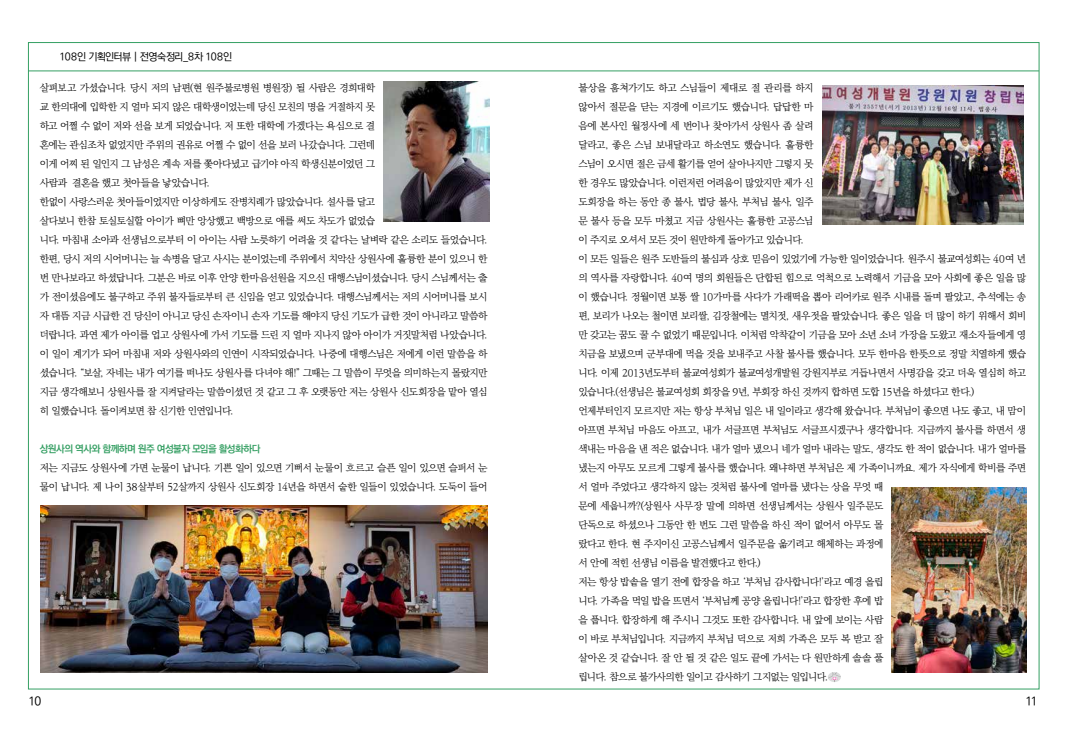
<style>
.page{position:relative;width:1066px;height:729px;background:#fff}
.page>*{position:absolute;margin:0;border:0;box-sizing:border-box;transform-origin:0 0}
.t1{font:500 12px "Ko Pub World Dotum";color:#000}
.t2{font:500 10.5px "Ko Pub World Dotum";letter-spacing:-.045em;color:#000}
.t3{font:300 10px/19px "Ko Pub World Batang";letter-spacing:-.05em;color:#000}
.t4{font:700 10px "Ko Pub World Dotum";letter-spacing:-.045em;color:#359f63}
</style>
<div class="page">
<hr style="left:28px;top:70px;width:1011px;height:1px;background:#359f63">
<svg style="left:828px;top:672px;width:13px;height:10px"></svg>
<img style="left:40px;top:506px;width:448px;height:166px">
<img style="left:822px;top:85px;width:201px;height:139px">
<img style="left:384px;top:82px;width:105px;height:139px">
<img style="left:892px;top:488px;width:134px;height:184px">
<p class="t2" style="left:60px;top:49px;width:174px">108인 기획인터뷰 | 전영숙정리_8차 108인</p>
<p class="t3" style="left:40px;top:78px;width:449px">살펴보고 가셨습니다. 당시 저의 남편(현 원주불로병원 병원장) 될 사람은 경희대학<br>교 한의대에 입학한 지 얼마 되지 않은 대학생이었는데 당신 모친의 명을 거절하지 못<br>하고 어쩔 수 없이 저와 선을 보게 되었습니다. 저 또한 대학에 가겠다는 욕심으로 결<br>혼에는 관심조차 없었지만 주위의 권유로 어쩔 수 없이 선을 보러 나갔습니다. 그런데<br>이게 어찌 된 일인지 그 남성은 계속 저를 쫓아다녔고 급기야 아직 학생신분이었던 그<br>사람과 결혼을 했고 첫아들을 낳았습니다.<br>한없이 사랑스러운 첫아들이었지만 이상하게도 잔병치례가 많았습니다. 설사를 달고<br>살다보니 한참 토실토실할 아이가 뼈만 앙상했고 백방으로 애를 써도 차도가 없었습<br>니다. 마침내 소아과 선생님으로부터 이 아이는 사람 노릇하기 어려울 것 같다는 날벼락 같은 소리도 들었습니다. 한편, 당시 저의 시어머니는 늘 속병을 달고 사시는 분이었는데 주위에서 치악산 상원사에 훌륭한 분이 있으니 한 번 만나보라고 하셨답니다. 그분은 바로 이후 안양 한마음선원을 지으신 대행스님이셨습니다. 당시 스님께서는 출 가 전이셨음에도 불구하고 주위 불자들로부터 큰 신임을 얻고 있었습니다. 대행스님께서는 저의 시어머니를 보시 자 대뜸 지금 시급한 건 당신이 아니고 당신 손자이니 손자 기도를 해야지 당신 기도가 급한 것이 아니라고 말씀하 더랍니다. 과연 제가 아이를 업고 상원사에 가서 기도를 드린 지 얼마 지나지 않아 아이가 거짓말처럼 나았습니다. 이 일이 계기가 되어 마침내 저와 상원사와의 인연이 시작되었습니다. 나중에 대행스님은 저에게 이런 말씀을 하 셨습니다. “보살, 자네는 내가 여기를 떠나도 상원사를 다녀야 해!” 그때는 그 말씀이 무엇을 의미하는지 몰랐지만 지금 생각해보니 상원사를 잘 지켜달라는 말씀이셨던 것 같고 그 후 오랫동안 저는 상원사 신도회장을 맡아 열심 히 일했습니다. 돌이켜보면 참 신기한 인연입니다.</p>
<p class="t4" style="left:40px;top:441px;width:222px">상원사의 역사와 함께하며 원주 여성불자 모임을 활성화하다</p>
<p class="t3" style="left:40px;top:458px;width:449px">저는 지금도 상원사에 가면 눈물이 납니다. 기쁜 일이 있으면 기뻐서 눈물이 흐르고 슬픈 일이 있으면 슬퍼서 눈 물이 납니다. 제 나이 38살부터 52살까지 상원사 신도회장 14년을 하면서 숱한 일들이 있었습니다. 도둑이 들어</p>
<p class="t3" style="left:578px;top:78px;width:449px">불상을 훔쳐가기도 하고 스님들이 제대로 절 관리를 하지<br>않아서 절문을 닫는 지경에 이르기도 했습니다. 답답한 마<br>음에 본사인 월정사에 세 번이나 찾아가서 상원사 좀 살려<br>달라고, 좋은 스님 보내달라고 하소연도 했습니다. 훌륭한<br>스님이 오시면 절은 금세 활기를 얻어 살아나지만 그렇지 못<br>한 경우도 많았습니다. 이런저런 어려움이 많았지만 제가 신<br>도회장을 하는 동안 종 불사, 법당 불사, 부처님 불사, 일주<br>문 불사 등을 모두 마쳤고 지금 상원사는 훌륭한 고공스님<br>이 주지로 오셔서 모든 것이 원만하게 돌아가고 있습니다.<br>이 모든 일들은 원주 도반들의 불심과 상호 믿음이 있었기에 가능한 일이었습니다. 원주시 불교여성회는 40여 년 의 역사를 자랑합니다. 40여 명의 회원들은 단합된 힘으로 억척으로 노력해서 기금을 모아 사회에 좋은 일을 많 이 했습니다. 정월이면 보통 쌀 10가마를 사다가 가래떡을 뽑아 리어카로 원주 시내를 돌며 팔았고, 추석에는 송 편, 보리가 나오는 철이면 보리쌀, 김장철에는 멸치젓, 새우젓을 팔았습니다. 좋은 일을 더 많이 하기 위해서 회비 만 갖고는 꿈도 꿀 수 없었기 때문입니다. 이처럼 악착같이 기금을 모아 소년 소녀 가장을 도왔고 재소자들에게 영 치금을 보냈으며 군부대에 먹을 것을 보내주고 사찰 불사를 했습니다. 모두 한마음 한뜻으로 정말 치열하게 했습 니다. 이제 2013년도부터 불교여성회가 불교여성개발원 강원지부로 거듭나면서 사명감을 갖고 더욱 열심히 하고 있습니다.(선생님은 불교여성회 회장을 9년, 부회장 하신 것까지 합하면 도합 15년을 하셨다고 한다.) 언제부터인지 모르지만 저는 항상 부처님 일은 내 일이라고 생각해 왔습니다. 부처님이 좋으면 나도 좋고, 내 맘이 아프면 부처님 마음도 아프고, 내가 서글프면 부처님도 서글프시겠구나 생각합니다. 지금까지 불사를 하면서 생 색내는 마음을 낸 적은 없습니다. 내가 얼마 냈으니 네가 얼마 내라는 말도, 생각도 한 적이 없습니다. 내가 얼마를 냈는지 아무도 모르게 그렇게 불사를 했습니다. 왜냐하면 부처님은 제 가족이니까요. 제가 자식에게 학비를 주면 서 얼마 주었다고 생각하지 않는 것처럼 불사에 얼마를 냈다는 상을 무엇 때<br>문에 세웁니까?(상원사 사무장 말에 의하면 선생님께서는 상원사 일주문도<br>단독으로 하셨으나 그동안 한 번도 그런 말씀을 하신 적이 없어서 아무도 몰<br>랐다고 한다. 현 주지이신 고공스님께서 일주문을 옮기려고 해체하는 과정에<br>서 안에 적힌 선생님 이름을 발견했다고 한다.)<br>저는 항상 밥솥을 열기 전에 합장을 하고 ‘부처님 감사합니다!’라고 예경 올립<br>니다. 가족을 먹일 밥을 뜨면서 ‘부처님께 공양 올립니다!’라고 합장한 후에 밥<br>을 풉니다. 합장하게 해 주시니 그것도 또한 감사합니다. 내 앞에 보이는 사람<br>이 바로 부처님입니다. 지금까지 부처님 덕으로 저희 가족은 모두 복 받고 잘<br>살아온 것 같습니다. 잘 안 될 것 같은 일도 끝에 가서는 다 원만하게 솔솔 풀<br>립니다. 참으로 불가사의한 일이고 감사하기 그지없는 일입니다.</p>
<p class="t1" style="left:28px;top:693px;width:14px">10</p>
<p class="t1" style="left:1025px;top:693px;width:14px">11</p>
</div>
